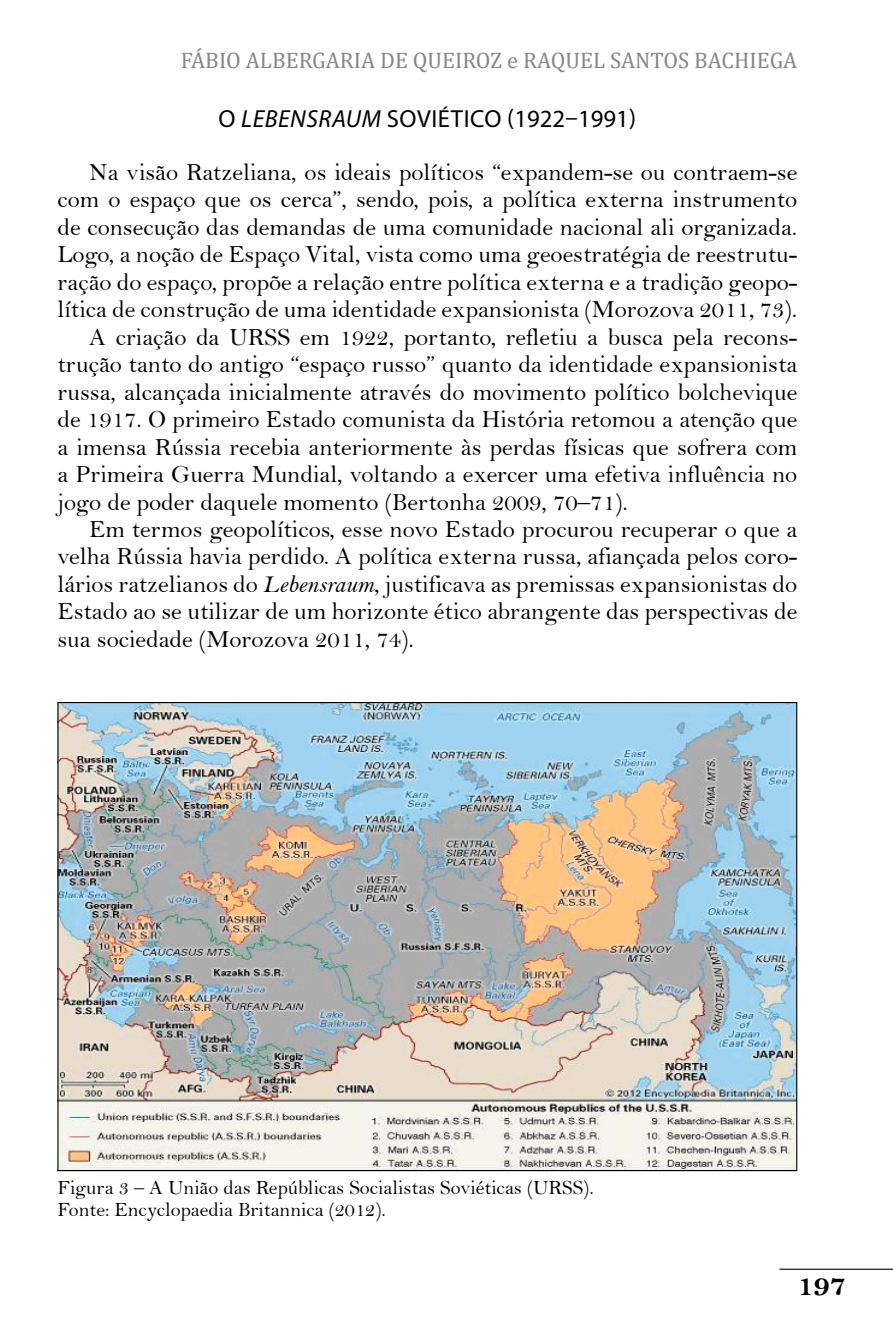
<style>
.page{position:relative;width:893px;height:1340px;background:#fff}
.page>*{position:absolute;margin:0;border:0;box-sizing:border-box;transform-origin:0 0}
.t1{font:31.5px "Bell MT Bold";color:#000}
.t2{font:24.75px "Bell";color:#000}
.t3{font:24.75px "Myriad Pro";letter-spacing:.01em;color:#000}
.t4{font:22.5px "Cambria";color:#878786}
.t5{font:20.25px/22.5px "Bell";color:#000}
.s1{font-style:italic}
.s2{font-family:"Bell MT Italic"}
</style>
<div class="page">
<hr style="left:779px;top:1268px;width:114px;height:1px;background:#000">
<img style="left:59px;top:704px;width:736px;height:465px">
<p class="t4" style="left:181px;top:47px;width:618px">FÁBIO ALBERGARIA DE QUEIROZ e RAQUEL SANTOS BACHIEGA</p>
<p class="t3" style="left:218px;top:103px;width:419px">O <span class="s1">LEBENSRAUM</span> SOVIÉTICO (1922–1991)</p>
<p class="t2" style="left:89px;top:157px;width:709px">Na visão Ratzeliana, os ideais políticos “expandem-se ou contraem-se</p>
<p class="t2" style="left:57px;top:185px;width:741px">com o espaço que os cerca”, sendo, pois, a política externa instrumento</p>
<p class="t2" style="left:57px;top:212px;width:741px">de consecução das demandas de uma comunidade nacional ali organizada.</p>
<p class="t2" style="left:57px;top:240px;width:741px">Logo, a noção de Espaço Vital, vista como uma geoestratégia de reestrutu-</p>
<p class="t2" style="left:57px;top:267px;width:741px">ração do espaço, propõe a relação entre política externa e a tradição geopo-</p>
<p class="t2" style="left:57px;top:295px;width:741px">lítica de construção de uma identidade expansionista (Morozova 2011, 73).</p>
<p class="t2" style="left:89px;top:322px;width:709px">A criação da URSS em 1922, portanto, refletiu a busca pela recons-</p>
<p class="t2" style="left:57px;top:349px;width:741px">trução tanto do antigo “espaço russo” quanto da identidade expansionista</p>
<p class="t2" style="left:57px;top:377px;width:741px">russa, alcançada inicialmente através do movimento político bolchevique</p>
<p class="t2" style="left:57px;top:404px;width:741px">de 1917. O primeiro Estado comunista da História retomou a atenção que</p>
<p class="t2" style="left:57px;top:432px;width:741px">a imensa Rússia recebia anteriormente às perdas físicas que sofrera com</p>
<p class="t2" style="left:57px;top:459px;width:741px">a Primeira Guerra Mundial, voltando a exercer uma efetiva influência no</p>
<p class="t2" style="left:57px;top:487px;width:572px">jogo de poder daquele momento (Bertonha 2009, 70–71).</p>
<p class="t2" style="left:89px;top:514px;width:709px">Em termos geopolíticos, esse novo Estado procurou recuperar o que a</p>
<p class="t2" style="left:57px;top:542px;width:741px">velha Rússia havia perdido. A política externa russa, afiançada pelos coro-</p>
<p class="t2" style="left:57px;top:569px;width:741px">lários ratzelianos do <span class="s2">Lebensraum</span>, justificava as premissas expansionistas do</p>
<p class="t2" style="left:57px;top:597px;width:741px">Estado ao se utilizar de um horizonte ético abrangente das perspectivas de</p>
<p class="t2" style="left:57px;top:624px;width:358px">sua sociedade (Morozova 2011, 74).</p>
<p class="t5" style="left:57px;top:1175px;width:538px">Figura 3 – A União das Repúblicas Socialistas Soviéticas (URSS).<br>Fonte: Encyclopaedia Britannica (2012).</p>
<p class="t1" style="left:797px;top:1266px;width:50px">197</p>
</div>
